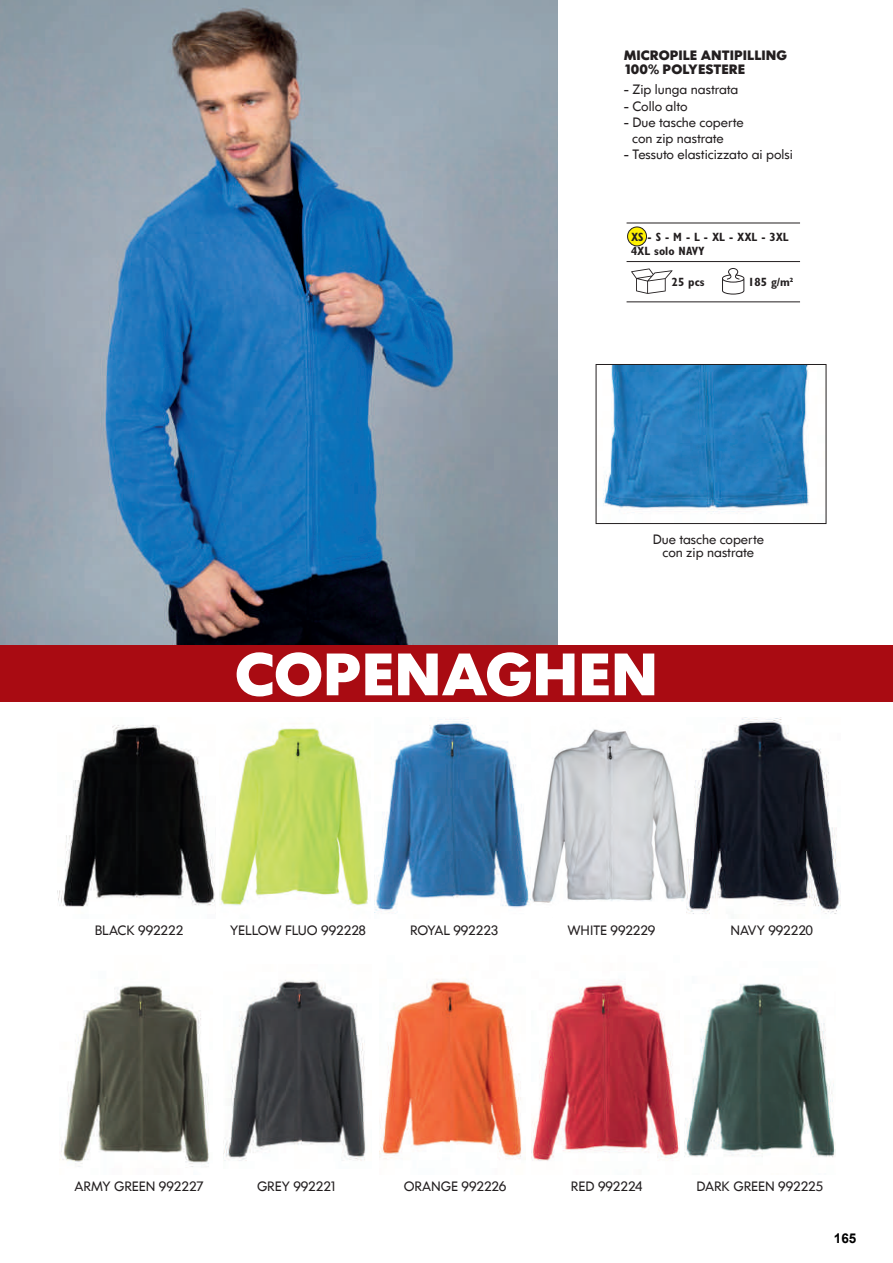
<style>
.page{position:relative;width:893px;height:1263px;background:#fff}
.page>*{position:absolute;margin:0;border:0;box-sizing:border-box;transform-origin:0 0}
.t1{font:700 60px "IKEA Sans";color:#fff}
.t2{font:13.5px/16.2px "IKEA Sans";color:#231f20}
.t3{font:700 13.5px/13.5px "IKEA Sans";color:#231f20}
.t4{font:700 13.5px "Arial";color:#000}
.t5{font:700 condensed 12px/14.4px "Gill Sans";color:#231f20}
</style>
<div class="page">
<img style="left:375px;top:717px;width:465px;height:197px">
<img style="left:0;top:0;width:557px;height:646px">
<div style="left:0;top:646px;width:893px;height:56px;background:#a90b12"></div>
<img style="left:603px;top:366px;width:206px;height:148px">
<div style="left:596px;top:364px;width:230px;height:160px;border:1px solid #231f20"></div>
<img style="left:685px;top:984px;width:151px;height:173px">
<img style="left:60px;top:985px;width:149px;height:182px">
<img style="left:531px;top:981px;width:149px;height:180px">
<img style="left:57px;top:725px;width:158px;height:182px">
<img style="left:220px;top:728px;width:149px;height:177px">
<img style="left:379px;top:979px;width:143px;height:180px">
<img style="left:224px;top:980px;width:142px;height:181px">
<div style="left:628px;top:227px;width:19px;height:19px;background:#fff101;border-radius:50%"></div>
<div style="left:627px;top:227px;width:20px;height:19px;border:1px solid #231f20;border-radius:50%"></div>
<svg style="left:722px;top:268px;width:22px;height:27px"></svg>
<svg style="left:631px;top:268px;width:42px;height:26px"></svg>
<hr style="left:627px;top:223px;width:173px;height:1px;background:#231f20">
<hr style="left:627px;top:261px;width:173px;height:1px;background:#231f20">
<hr style="left:627px;top:301px;width:173px;height:1px;background:#231f20">
<p class="t3" style="left:624px;top:48px;width:165px">MICROPILE ANTIPILLING<br>100% POLYESTERE</p>
<p class="t2" style="left:624px;top:81px;width:116px">- Zip lunga nastrata</p>
<p class="t2" style="left:624px;top:97px;width:65px">- Collo alto</p>
<p class="t2" style="left:632px;top:114px;width:113px;text-indent:-9px">- Due tasche coperte con zip nastrate</p>
<p class="t2" style="left:624px;top:146px;width:171px">- Tessuto elasticizzato ai polsi</p>
<p class="t5" style="left:631px;top:229px;width:159px">XS - S - M - L - XL - XXL - 3XL<br>4XL solo NAVY</p>
<p class="t5" style="left:672px;top:275px;width:34px">25 pcs</p>
<p class="t5" style="left:748px;top:274px;width:47px">185 g/m²</p>
<p class="t2" style="left:653px;top:532px;width:113px;line-height:13.5px;text-align:center">Due tasche coperte con zip nastrate</p>
<h1 class="t1" style="left:235px;top:626px;width:425px">COPENAGHEN</h1>
<p class="t2" style="left:95px;top:922px;width:90px">BLACK 992222</p>
<p class="t2" style="left:230px;top:922px;width:137px">YELLOW FLUO 992228</p>
<p class="t2" style="left:410px;top:922px;width:90px">ROYAL 992223</p>
<p class="t2" style="left:731px;top:922px;width:84px">NAVY 992220</p>
<p class="t2" style="left:567px;top:922px;width:90px">WHITE 992229</p>
<p class="t2" style="left:74px;top:1178px;width:131px">ARMY GREEN 992227</p>
<p class="t2" style="left:257px;top:1178px;width:82px">GREY 992221</p>
<p class="t2" style="left:404px;top:1178px;width:104px">ORANGE 992226</p>
<p class="t2" style="left:571px;top:1178px;width:73px">RED 992224</p>
<p class="t2" style="left:696px;top:1178px;width:129px">DARK GREEN 992225</p>
<p class="t4" style="left:834px;top:1229px;width:24px">165</p>
</div>
